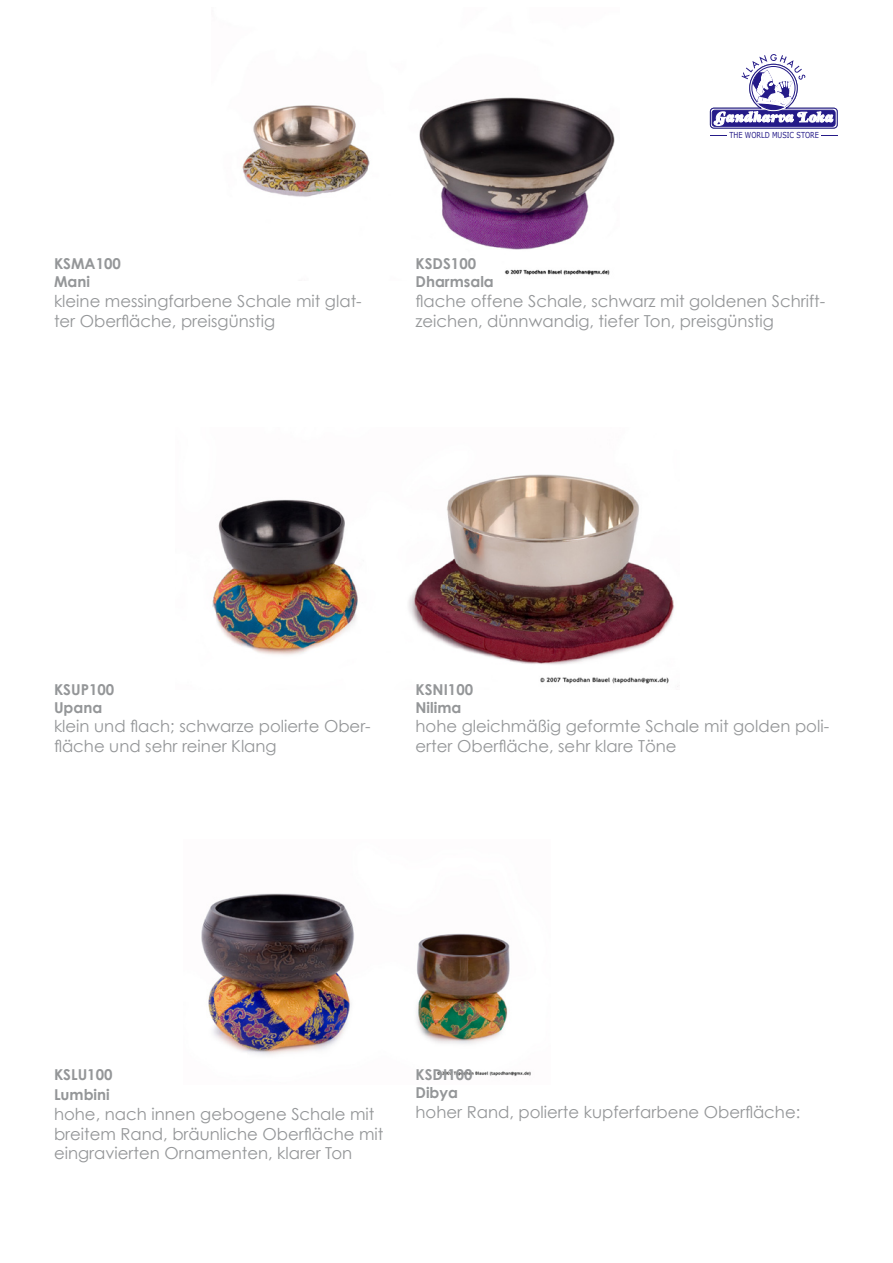
<style>
.page{position:relative;width:893px;height:1263px;background:#fff}
.page>*{position:absolute;margin:0;border:0;box-sizing:border-box;transform-origin:0 0}
.t1{font:16.5px/19.8px "Century Gothic";color:#949698}
.t2{font:700 15px/18px "Century Gothic";color:#949698}
.t3{font:8.25px "Verdana";color:#251b88;scale:.8 1}
</style>
<div class="page">
<img style="left:201px;top:893px;width:330px;height:184px">
<img style="left:212px;top:474px;width:466px;height:213px">
<img style="left:242px;top:97px;width:373px;height:179px">
<svg style="left:710px;top:54px;width:128px;height:75px"></svg>
<svg style="left:821px;top:135px;width:16px;height:1px"></svg>
<svg style="left:710px;top:135px;width:16px;height:1px"></svg>
<p class="t2" style="left:54px;top:254px;width:68px">KSMA100<br>Mani</p>
<p class="t1" style="left:54px;top:291px;width:309px">kleine messingfarbene Schale mit glat&shy;ter Oberfläche, preisgünstig</p>
<p class="t3" style="left:729px;top:130px;width:113px">THE WORLD MUSIC STORE</p>
<p class="t2" style="left:416px;top:254px;width:80px">KSDS100<br>Dharmsala</p>
<p class="t1" style="left:416px;top:291px;width:411px">flache offene Schale, schwarz mit goldenen Schrift&shy;zeichen, dünnwandig, tiefer Ton, preisgünstig</p>
<p class="t2" style="left:54px;top:680px;width:62px">KSUP100<br>Upana</p>
<p class="t1" style="left:54px;top:716px;width:318px">klein und flach; schwarze polierte Ober&shy;fläche und sehr reiner Klang</p>
<p class="t2" style="left:416px;top:680px;width:59px">KSNI100<br>Nilima</p>
<p class="t1" style="left:416px;top:716px;width:415px">hohe gleichmäßig geformte Schale mit golden poli&shy;erter Oberfläche, sehr klare Töne</p>
<p class="t2" style="left:54px;top:1064px;width:60px;line-height:19.8px">KSLU100<br>Lumbini</p>
<p class="t1" style="left:54px;top:1104px;width:331px">hohe, nach innen gebogene Schale mit breitem Rand, bräunliche Oberfläche mit eingravierten Ornamenten, klarer Ton</p>
<p class="t2" style="left:416px;top:1065px;width:58px">KSDI100<br>Dibya</p>
<p class="t1" style="left:416px;top:1102px;width:386px">hoher Rand, polierte kupferfarbene Oberfläche:</p>
</div>
